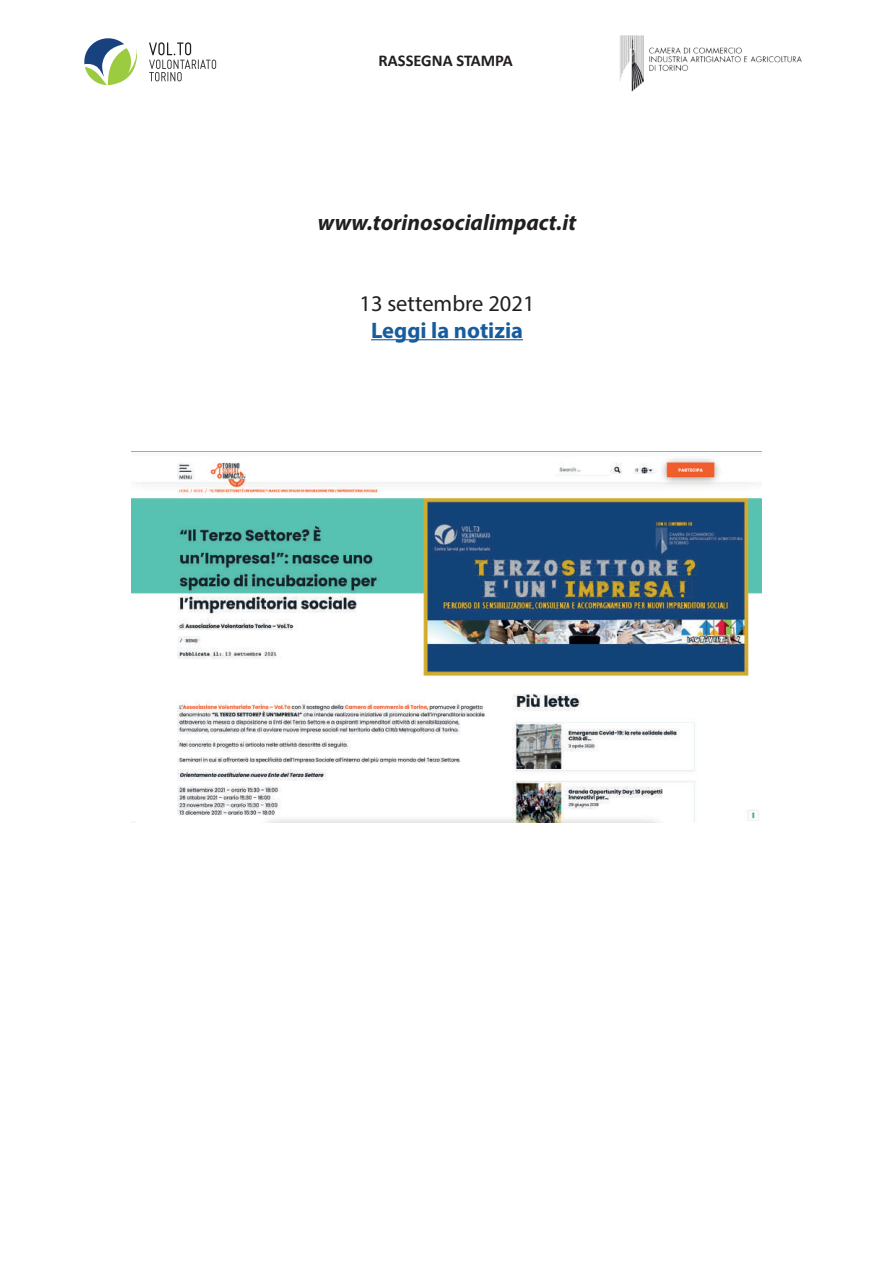
<style>
.page{position:relative;width:893px;height:1263px;background:#fff}
.page>*{position:absolute;margin:0;border:0;box-sizing:border-box;transform-origin:0 0}
.t1{font:italic 700 22.5px "Myriad Pro";color:#231f20}
.t2{font:22.5px "Myriad Pro";color:#231f20}
.t3{font:700 22.5px "Myriad Pro";color:#175d9e}
.t4{font:700 16.5px "Calibri";color:#231f20}
</style>
<div class="page">
<svg style="left:149px;top:42px;width:67px;height:39px"></svg>
<svg style="left:84px;top:38px;width:53px;height:47px"></svg>
<img style="left:620px;top:35px;width:182px;height:57px">
<hr style="left:371px;top:339px;width:152px;height:1px;background:#175d9e">
<img style="left:132px;top:458px;width:629px;height:364px">
<p class="t4" style="left:379px;top:49px;width:136px">RASSEGNA STAMPA</p>
<p class="t1" style="left:318px;top:207px;width:260px">www.torinosocialimpact.it</p>
<p class="t2" style="left:360px;top:289px;width:176px">13 settembre 2021</p>
<p class="t3" style="left:371px;top:315px;width:154px">Leggi la notizia</p>
</div>
